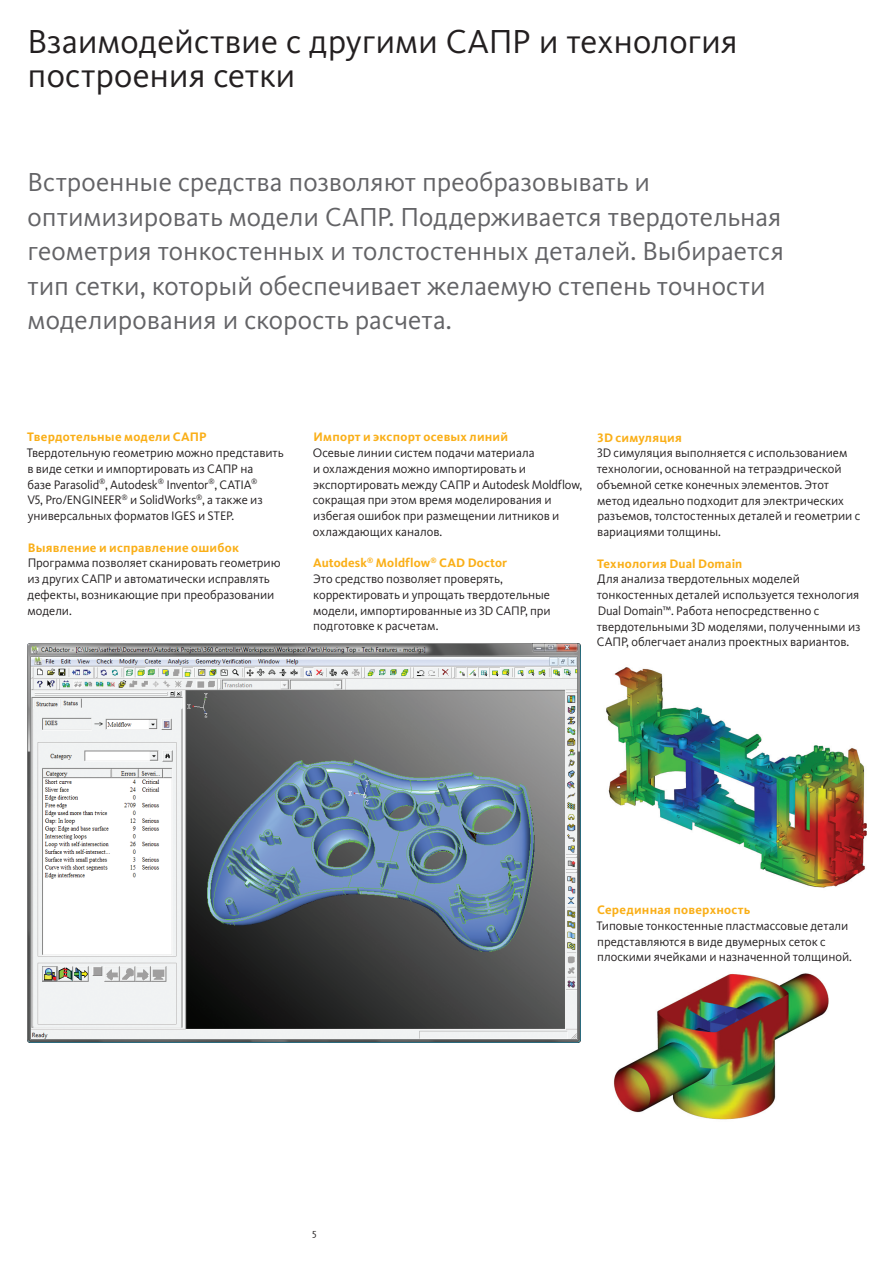
<style>
.page{position:relative;width:893px;height:1263px;background:#fff}
.page>*{position:absolute;margin:0;border:0;box-sizing:border-box;transform-origin:0 0}
.Common_-_heading_lar{font:34.5px/34.5px "Kievit CY";color:#231f20}
.Common_-_intro_text{font:27px/34.5px "Kievit CY";color:#636366}
.Common_-_body_text{font:12.75px/15.8px "Kievit CY";letter-spacing:-.005em;color:#231f20}
.Inventor_-_text_head{font:700 12.75px "Kievit CY";letter-spacing:.015em;color:#faaf18}
.t1{font:10.5px "Kievit CY";color:#231f20}
.s1{font-family:"Kievit CY Regular SC"}
.s2{font-family:"Kievit CY Bold SC";font-weight:400}
</style>
<div class="page">
<img style="left:27px;top:643px;width:554px;height:399px">
<img style="left:606px;top:667px;width:260px;height:221px">
<img style="left:614px;top:973px;width:215px;height:147px">
<p class="Common_-_heading_lar" style="left:28px;top:25px;width:712px">Взаимодействие с другими САПР и технология построения сетки</p>
<p class="Common_-_intro_text" style="left:28px;top:166px;width:758px">Встроенные средства позволяют преобразовывать и оптимизировать модели САПР. Поддерживается твердотельная геометрия тонкостенных и толстостенных деталей. Выбирается тип сетки, который обеспечивает желаемую степень точности моделирования и скорость расчета.</p>
<p class="Inventor_-_text_head" style="left:27px;top:430px;width:181px">Твердотельные модели САПР</p>
<p class="Common_-_body_text" style="left:27px;top:445px;width:258px">Твердотельную геометрию можно представить в виде сетки и импортировать из САПР на<br>базе Parasolid<sup>®</sup>, Autodesk<sup>®</sup> Inventor<sup>®</sup>, CATIA<sup>®<br></sup>V<span class="s1">5</span>, Pro/ENGINEER<sup>®</sup> и SolidWorks<sup>®</sup>, а также из универсальных форматов IGES и STEP.</p>
<p class="Inventor_-_text_head" style="left:28px;top:540px;width:213px">Выявление и исправление ошибок</p>
<p class="Common_-_body_text" style="left:27px;top:555px;width:255px">Программа позволяет сканировать геометрию из других САПР и автоматически исправлять дефекты, возникающие при преобразовании модели.</p>
<p class="Inventor_-_text_head" style="left:314px;top:430px;width:196px">Импорт и экспорт осевых линий</p>
<p class="Common_-_body_text" style="left:313px;top:445px;width:271px">Осевые линии систем подачи материала<br>и охлаждения можно импортировать и экспортировать между САПР и Autodesk Moldflow, сокращая при этом время моделирования и избегая ошибок при размещении литников и охлаждающих каналов.</p>
<p class="Inventor_-_text_head" style="left:313px;top:556px;width:196px">Autodesk<sup>®</sup> Moldflow<sup>®</sup> CAD Doctor</p>
<p class="Common_-_body_text" style="left:313px;top:571px;width:239px">Это средство позволяет проверять, корректировать и упрощать твердотельные модели, импортированные из <span class="s1">3</span>D САПР, при подготовке к расчетам.</p>
<p class="Inventor_-_text_head" style="left:598px;top:431px;width:86px"><span class="s2">3</span>D симуляция</p>
<p class="Common_-_body_text" style="left:597px;top:446px;width:265px"><span class="s1">3</span>D симуляция выполняется с использованием технологии, основанной на тетраэдрической объемной сетке конечных элементов. Этот метод идеально подходит для электрических разъемов, толстостенных деталей и геометрии с вариациями толщины.</p>
<p class="Inventor_-_text_head" style="left:597px;top:557px;width:147px">Технология Dual Domain</p>
<p class="Common_-_body_text" style="left:597px;top:572px;width:265px">Для анализа твердотельных моделей тонкостенных деталей используется технология Dual Domain™. Работа непосредственно с твердотельными <span class="s1">3</span>D моделями, полученными из САПР, облегчает анализ проектных вариантов.</p>
<p class="Inventor_-_text_head" style="left:597px;top:903px;width:155px">Серединная поверхность</p>
<p class="Common_-_body_text" style="left:596px;top:918px;width:257px">Типовые тонкостенные пластмассовые детали представляются в виде двумерных сеток с плоскими ячейками и назначенной толщиной.</p>
<p class="t1" style="left:312px;top:1227px;width:6px">5</p>
</div>
